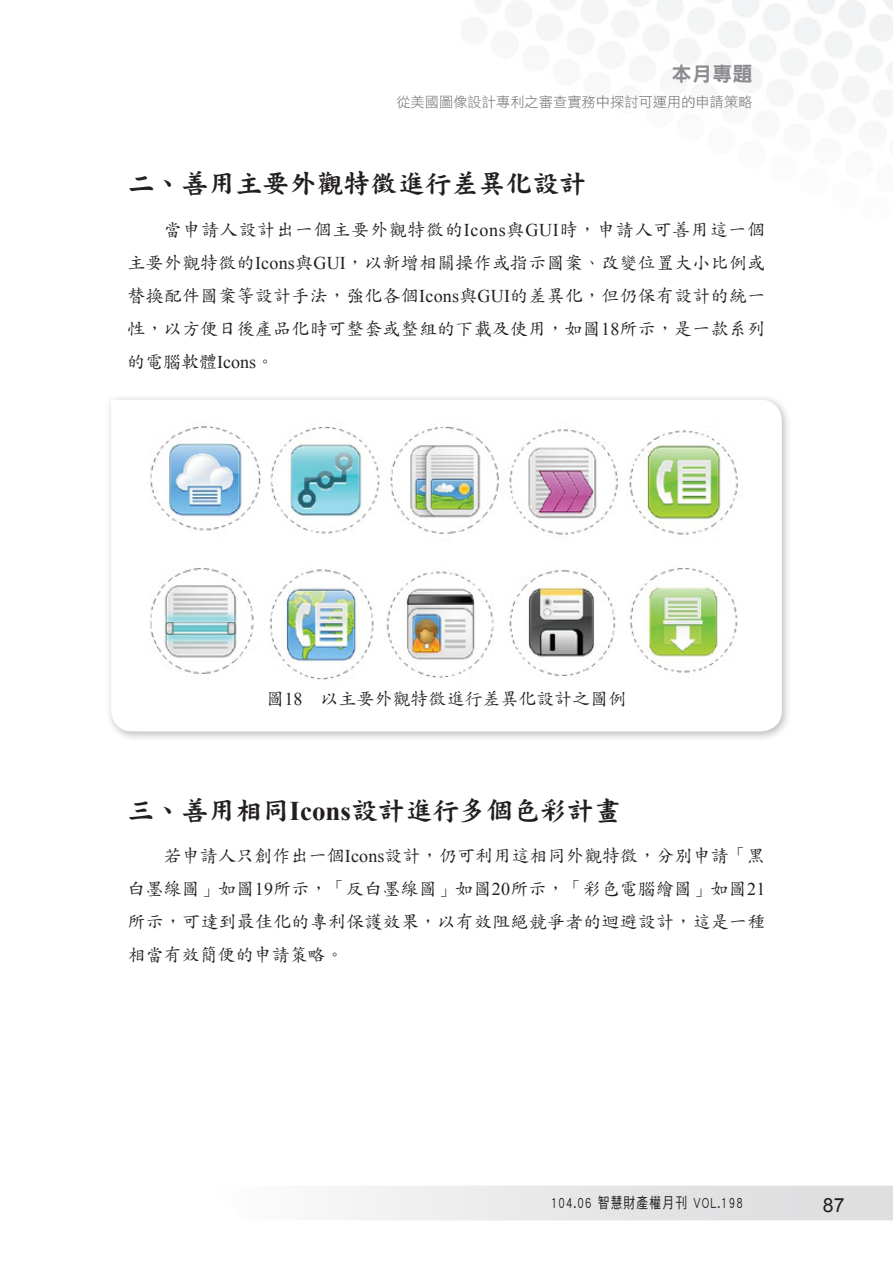
<style>
.page{position:relative;width:893px;height:1263px;background:#fff}
.page>*{position:absolute;margin:0;border:0;box-sizing:border-box;transform-origin:0 0}
.t1{font:27px "DF Kai Shu Std W9";color:#231f20}
.t2{font:20.25px "DF Hei Std W9";color:#8a8c8f}
.t3{font:19.5px "Arial";color:#231f20}
.t4{font:18px/33px "DF Kai Shu Std W5";letter-spacing:.01em;color:#231f20;text-align:justify}
.t5{font:15px "DF Hei Std W5";letter-spacing:.1em;color:#231f20;scale:.78 1}
.t6{font:14.25px "DF Hei Std W3";color:#6c6d70}
.s1{font-family:"Times New Roman"}
.s2{font-family:"Times New Roman";font-weight:700}
</style>
<div class="page">
<svg style="left:347px;top:1185px;width:546px;height:35px"></svg>
<div style="left:105px;top:394px;width:687px;height:348px;background:#231f20;opacity:.3"></div>
<svg style="left:111px;top:400px;width:671px;height:331px"></svg>
<img style="left:141px;top:413px;width:611px;height:276px">
<p class="t2" style="left:672px;top:63px;width:82px">本月專題</p>
<p class="t6" style="left:396px;top:94px;width:358px">從美國圖像設計專利之審查實務中探討可運用的申請策略</p>
<h1 class="t1" style="left:128px;top:169px;width:460px">二、善用主要外觀特徵進行差異化設計</h1>
<p class="t4" style="left:127px;top:212px;width:640px;text-indent:36px">當申請人設計出一個主要外觀特徵的<span class="s1">Icons</span>與<span class="s1">GUI</span>時，申請人可善用這一個主要外觀特徵的<span class="s1">Icons</span>與<span class="s1">GUI</span>，以新增相關操作或指示圖案、改變位置大小比例或替換配件圖案等設計手法，強化各個<span class="s1">Icons</span>與<span class="s1">GUI</span>的差異化，但仍保有設計的統一性，以方便日後產品化時可整套或整組的下載及使用，如圖<span class="s1">18</span>所示，是一款系列的電腦軟體<span class="s1">Icons</span>。</p>
<p class="t4" style="left:266px;top:681px;width:362px">圖<span class="s1">18</span> 以主要外觀特徵進行差異化設計之圖例</p>
<h1 class="t1" style="left:128px;top:795px;width:495px">三、善用相同<span class="s2">Icons</span>設計進行多個色彩計畫</h1>
<p class="t4" style="left:127px;top:838px;width:640px;text-indent:36px">若申請人只創作出一個<span class="s1">Icons</span>設計，仍可利用這相同外觀特徵，分別申請「黑白墨線圖」如圖<span class="s1">19</span>所示，「反白墨線圖」如圖<span class="s1">20</span>所示，「彩色電腦繪圖」如圖<span class="s1">21</span>所示，可達到最佳化的專利保護效果，以有效阻絕競爭者的迴避設計，這是一種相當有效簡便的申請策略。</p>
<p class="t5" style="left:551px;top:1194px;width:248px">104.06 智慧財產權月刊 VOL.198</p>
<p class="t3" style="left:823px;top:1192px;width:23px">87</p>
</div>
